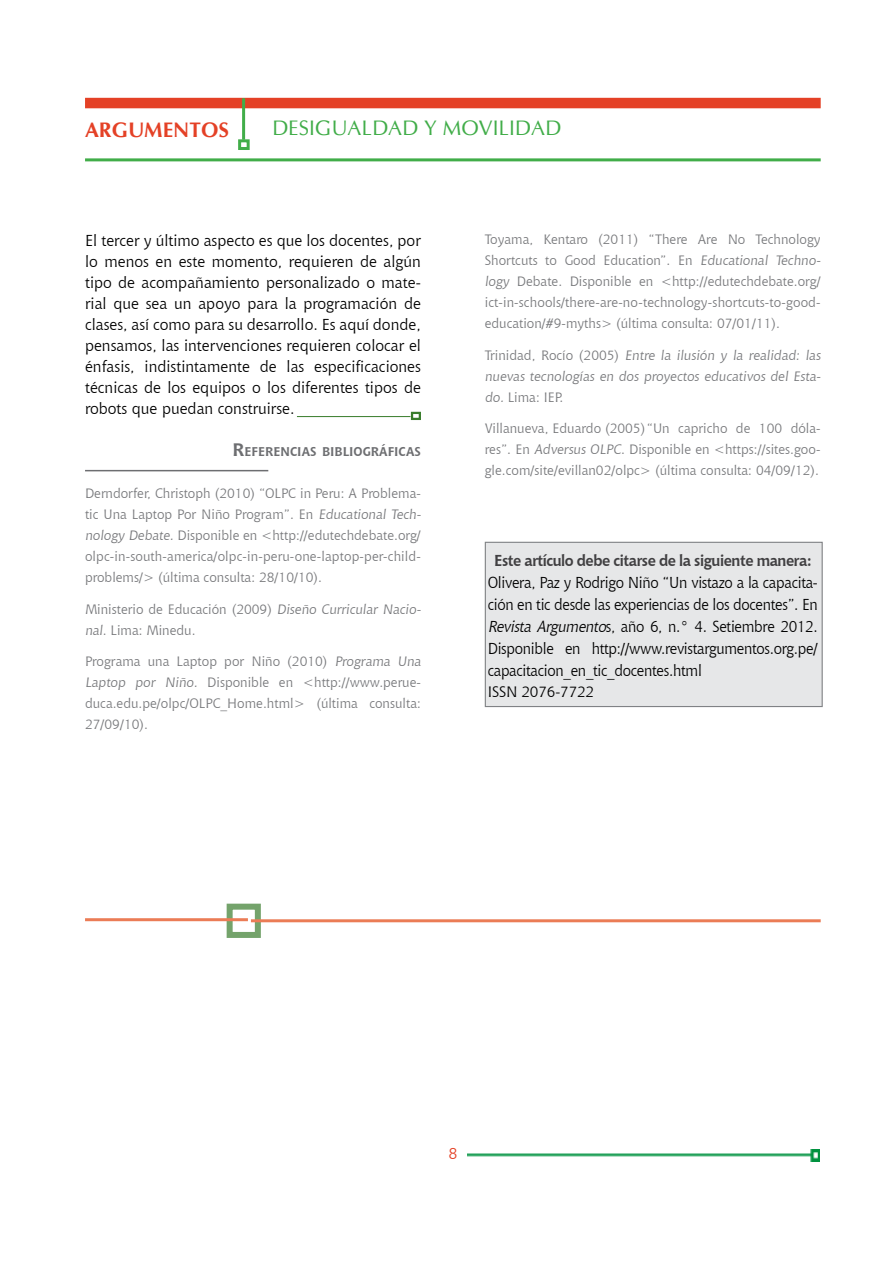
<style>
.page{position:relative;width:893px;height:1263px;background:#fff}
.page>*{position:absolute;margin:0;border:0;box-sizing:border-box;transform-origin:0 0}
.t1{font:21px "CG Omega";color:#41ad49}
.t2{font:700 21px "CG Omega";color:#e44126}
.t3{font:15.75px/21px "Chianti BT";letter-spacing:-.02em;color:#000;text-align:justify}
.t4{font:15.75px/22px "Chianti BT";letter-spacing:-.02em;color:#000;text-align:justify;scale:.95 1}
.t5{font:700 15.75px "Chianti BT";letter-spacing:-.03em;color:#414042;scale:.95 1}
.t6{font:15.75px "Chianti BT";color:#e44126}
.t7{font:15px "Chianti BT";letter-spacing:-.01em;color:#000}
.t8{font:13.5px/21px "Chianti BT";color:#77787b}
.t9{font:700 12.6px "Chianti BT";color:#6d6e71}
.s1{font-size:18px}
.s2{font-style:italic}
</style>
<div class="page">
<img style="left:467px;top:1150px;width:353px;height:12px">
<div style="left:85px;top:98px;width:736px;height:10px;background:#e44126"></div>
<hr style="left:242px;top:98px;width:3px;height:42px;background:#41ad49">
<div style="left:238px;top:139px;width:12px;height:11px;border:3px solid #41ad49"></div>
<hr style="left:85px;top:158px;width:736px;height:3px;background:#41ad49">
<div style="left:485px;top:542px;width:338px;height:165px;background:#e6e7e8;border:1px solid #808285"></div>
<hr style="left:85px;top:470px;width:183px;height:1px;background:#6d6e71">
<div style="left:411px;top:412px;width:10px;height:8px;border:2px solid #387c2b"></div>
<hr style="left:297px;top:416px;width:113px;height:1px;background:#387c2b">
<div style="left:227px;top:904px;width:34px;height:34px;border:6px solid #74a36b"></div>
<hr style="left:251px;top:919px;width:570px;height:3px;background:#eb7c56">
<hr style="left:85px;top:918px;width:163px;height:3px;background:#eb7c56">
<h1 class="t2" style="left:85px;top:117px;width:146px">ARGUMENTOS</h1>
<h1 class="t1" style="left:272px;top:115px;width:291px">DESIGUALDAD Y MOVILIDAD</h1>
<p class="t3" style="left:85px;top:229px;width:337px">El tercer y último aspecto es que los docentes, por lo menos en este momento, requieren de algún tipo de acompañamiento personalizado o mate&shy;rial que sea un apoyo para la programación de clases, así como para su desarrollo. Es aquí donde, pensamos, las intervenciones requieren colocar el énfasis, indistintamente de las especificaciones técnicas de los equipos o los diferentes tipos de robots que puedan construirse.</p>
<p class="t9" style="left:233px;top:442px;width:190px"><span class="s1">R</span>EFERENCIAS BI BLIOGRÁFICAS</p>
<p class="t8" style="left:85px;top:482px;width:340px">Derndorfer, Christoph (2010) “OLPC in Peru: A Problema&shy;tic Una Laptop Por Niño Program”. En Educational Tech&shy;nology Debate. Disponible en &lt;http://edutechdebate.org/ olpc-in-south-america/olpc-in-peru-one-laptop-per-child&shy;problems/&gt; (última consulta: 28/10/10).</p>
<p class="t8" style="left:85px;top:598px;width:340px">Ministerio de Educación (2009) Diseño Curricular Nacio&shy;nal. Lima: Minedu.</p>
<p class="t8" style="left:85px;top:650px;width:340px">Programa una Laptop por Niño (2010) Programa Una Laptop por Niño. Disponible en &lt;http://www.perue&shy;duca.edu.pe/olpc/OLPC_Home.html&gt; (última consulta:<br>27/09/10).</p>
<p class="t8" style="left:485px;top:228px;width:340px">Toyama, Kentaro (2011) “There Are No Technology Shortcuts to Good Education”. En Educational Techno&shy;logy Debate. Disponible en &lt;http://edutechdebate.org/ ict-in-schools/there-are-no-technology-shortcuts-to-good&shy;education/#9-myths&gt; (última consulta: 07/01/11).</p>
<p class="t8" style="left:485px;top:344px;width:340px;text-align:justify">Tri n i d ad , Ro cío (2 0 0 5 ) Entre la ilusión y la realidad: las nuevas tecnologías en dos proyectos educativos del Esta&shy;do. Lima: IEP.</p>
<p class="t8" style="left:485px;top:418px;width:337px;text-align:justify">Villanueva, Eduardo (2005)“Un capricho de 100 dóla&shy;res”. En Adversus OLPC. Disponible en &lt;https://sites.goo&shy;gle.com/site/evillan02/olpc&gt; (última consulta: 04/09/12).</p>
<p class="t5" style="left:494px;top:549px;width:336px">Este artículo debe citarse de la siguiente manera:</p>
<p class="t4" style="left:488px;top:571px;width:349px">Olivera, Paz y Rodrigo Niño “Un vistazo a la capacita&shy;ción en tic desde las experiencias de los docentes”. En <span class="s2">Revista Argumento</span>s, año 6, n.° 4. Setiembre 2012.<br>Disponible en http://www.revistargumentos.org.pe/ capacitacion_en_tic_docentes.html</p>
<p class="t7" style="left:488px;top:682px;width:108px">ISSN 2076-7722</p>
<p class="t6" style="left:448px;top:1142px;width:11px">8</p>
</div>
